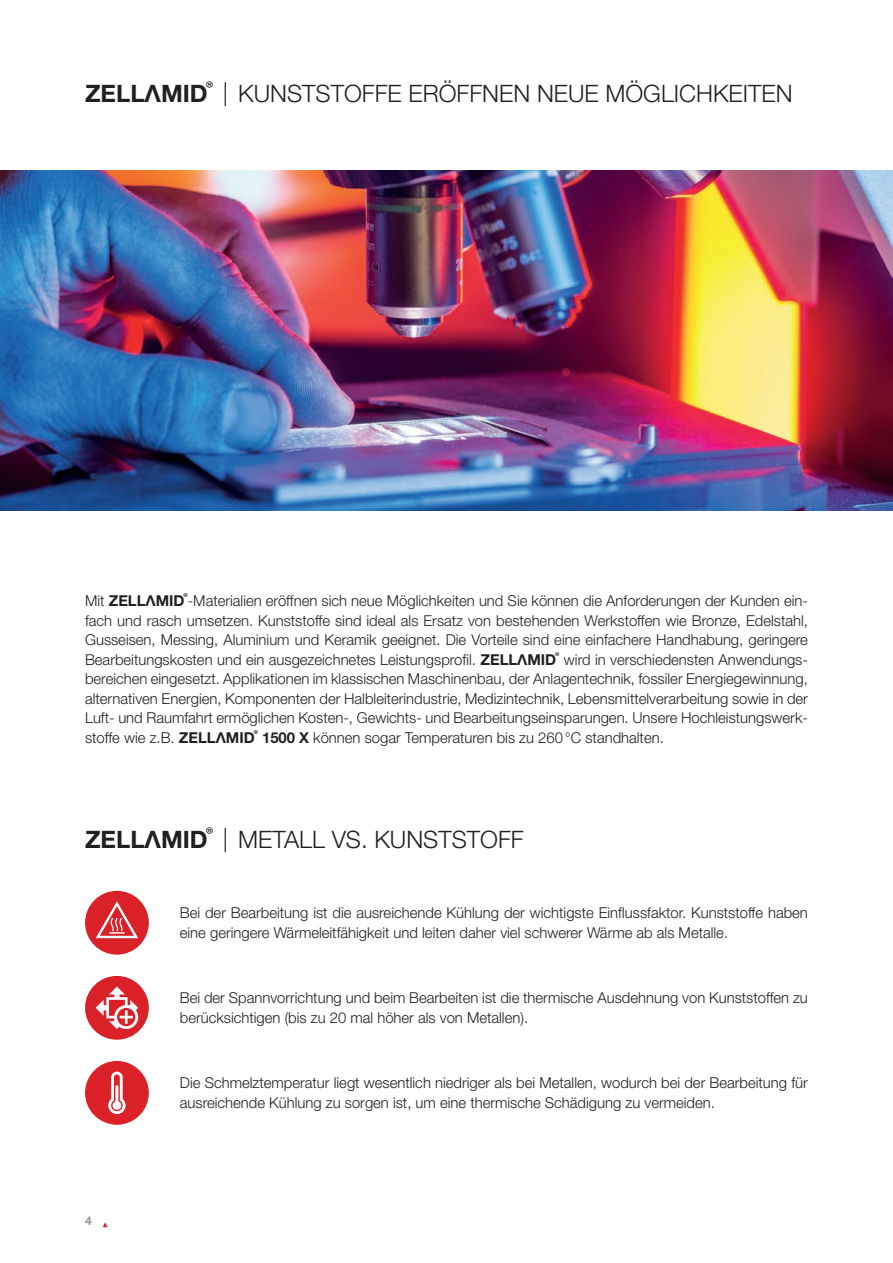
<style>
.page{position:relative;width:893px;height:1263px;background:#fff}
.page>*{position:absolute;margin:0;border:0;box-sizing:border-box;transform-origin:0 0}
.t1{font:300 24px "Helvetica Neue LT Pro";color:#231f20}
.t2{font:300 15px/19.5px "Helvetica Neue LT Pro";color:#231f20}
.t3{font:700 12px "Helvetica Neue LT Pro";color:#939598}
.s1{font-family:"ZELLAMID";font-weight:400}
.s2{font-weight:700}
</style>
<div class="page">
<svg style="left:103px;top:1222px;width:4px;height:5px"></svg>
<img style="left:0;top:170px;width:893px;height:340px">
<div style="left:85px;top:891px;width:64px;height:64px;background:#da2128;border-radius:50%"></div>
<svg style="left:96px;top:901px;width:42px;height:37px"></svg>
<div style="left:85px;top:976px;width:64px;height:64px;background:#da2128;border-radius:50%"></div>
<svg style="left:96px;top:986px;width:42px;height:43px"></svg>
<div style="left:85px;top:1061px;width:64px;height:64px;background:#da2128;border-radius:50%"></div>
<svg style="left:108px;top:1071px;width:18px;height:43px"></svg>
<h1 class="t1" style="left:85px;top:79px;width:709px"><span class="s1">ZELLAMID®</span> | KUNSTSTOFFE ERÖFFNEN NEUE MÖGLICHKEITEN</h1>
<p class="t2" style="left:85px;top:591px;width:724px;text-align:justify">Mit <span class="s1">ZELLAMID®</span>-Materialien eröffnen sich neue Möglichkeiten und Sie können die Anforderungen der Kunden ein&shy;fach und rasch umsetzen. Kunststoffe sind ideal als Ersatz von bestehenden Werkstoffen wie Bronze, Edelstahl, Gusseisen, Messing, Aluminium und Keramik geeignet. Die Vorteile sind eine einfachere Handhabung, geringere Bearbeitungskosten und ein ausgezeichnetes Leistungsprofil. <span class="s1">ZELLAMID®</span> wird in verschiedensten Anwendungs&shy;bereichen eingesetzt. Applikationen im klassischen Maschinenbau, der Anlagentechnik, fossiler Energiegewinnung, alternativen Energien, Komponenten der Halbleiterindustrie, Medizintechnik, Lebensmittelverarbeitung sowie in der Luft- und Raumfahrt ermöglichen Kosten-, Gewichts- und Bearbeitungseinsparungen. Unsere Hochleistungswerk&shy;stoffe wie z.B. <span class="s1">ZELLAMID®</span> <span class="s2">1500 X</span> können sogar Temperaturen bis zu 260°C standhalten.</p>
<h1 class="t1" style="left:85px;top:825px;width:440px"><span class="s1">ZELLAMID®</span> | METALL VS. KUNSTSTOFF</h1>
<p class="t2" style="left:180px;top:903px;width:630px">Bei der Bearbeitung ist die ausreichende Kühlung der wichtigste Einflussfaktor. Kunststoffe haben eine geringere Wärmeleitfähigkeit und leiten daher viel schwerer Wärme ab als Metalle.</p>
<p class="t2" style="left:180px;top:988px;width:630px">Bei der Spannvorrichtung und beim Bearbeiten ist die thermische Ausdehnung von Kunststoffen zu berücksichtigen (bis zu 20 mal höher als von Metallen).</p>
<p class="t3" style="left:85px;top:1213px;width:8px">4</p>
<p class="t2" style="left:180px;top:1073px;width:629px">Die Schmelztemperatur liegt wesentlich niedriger als bei Metallen, wodurch bei der Bearbeitung für ausreichende Kühlung zu sorgen ist, um eine thermische Schädigung zu vermeiden.</p>
</div>
